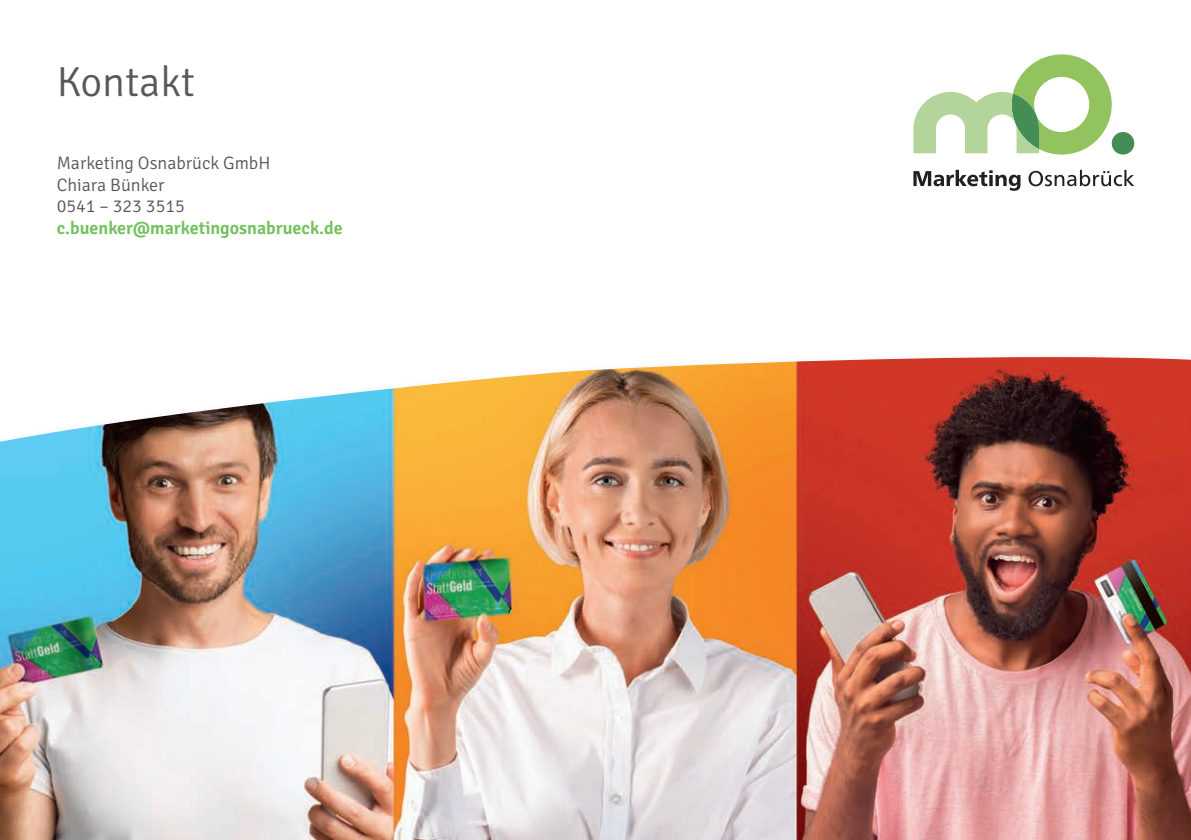
<style>
.page{position:relative;width:1191px;height:840px;background:#fff}
.page>*{position:absolute;margin:0;border:0;box-sizing:border-box;transform-origin:0 0}
.t1{font:300 42px "Signika";color:#57585a}
.t2{font:300 18px/21.6px "Signika";color:#57585a}
.t3{font:600 18px "Signika";color:#72c15c}
</style>
<div class="page">
<svg style="left:913px;top:54px;width:198px;height:100px"></svg>
<div style="left:1111px;top:132px;width:23px;height:22px;background:#448d55;border-radius:50%"></div>
<svg style="left:913px;top:170px;width:107px;height:21px"></svg>
<svg style="left:1028px;top:170px;width:106px;height:16px"></svg>
<img style="left:0;top:357px;width:1191px;height:482px">
<h1 class="t1" style="left:57px;top:52px;width:140px">Kontakt</h1>
<p class="t2" style="left:57px;top:151px;width:215px">Marketing Osnabrück GmbH<br>Chiara Bünker<br>0541 – 323 3515</p>
<p class="t3" style="left:57px;top:215px;width:287px">c.buenker@marketingosnabrueck.de</p>
</div>
